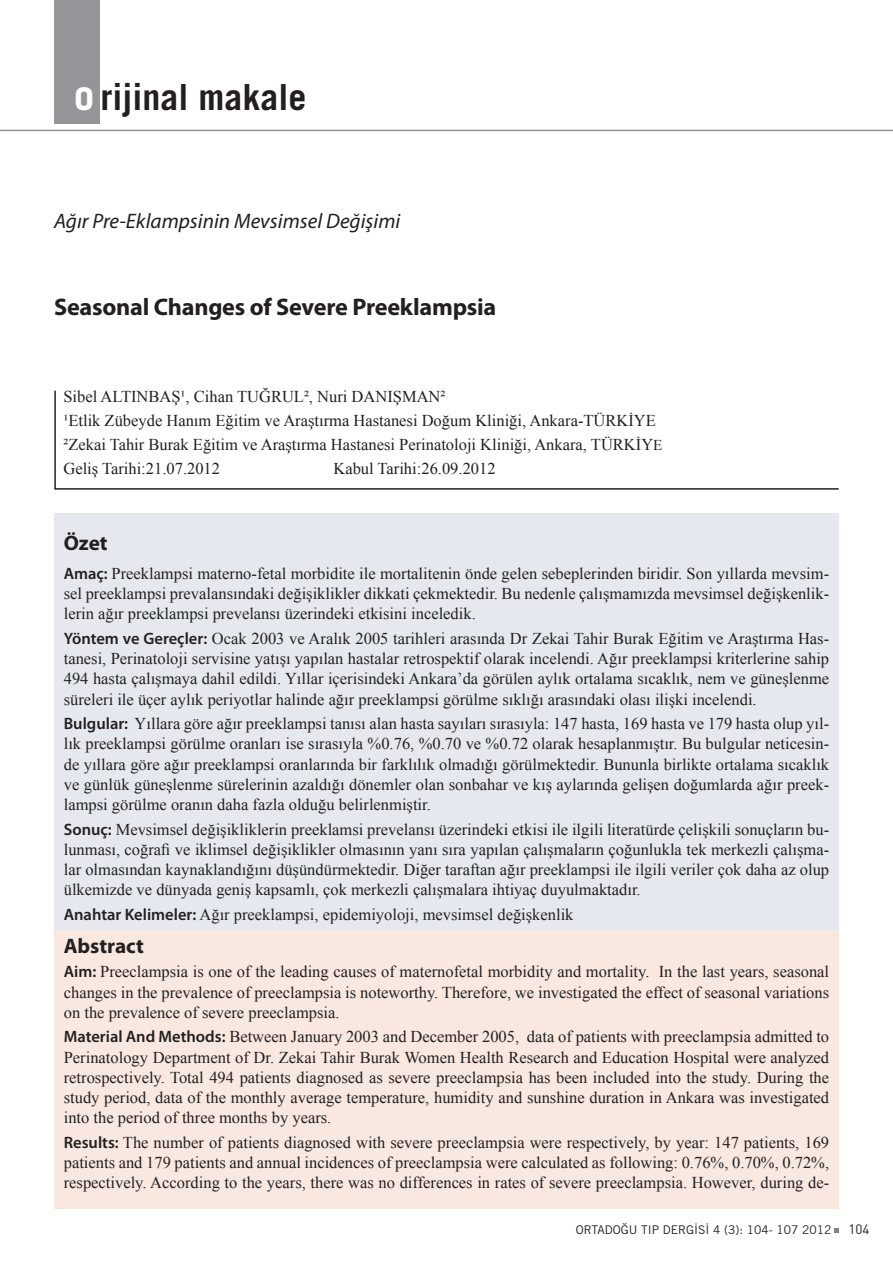
<style>
.page{position:relative;width:893px;height:1263px;background:#fff}
.page>*{position:absolute;margin:0;border:0;box-sizing:border-box;transform-origin:0 0}
.t1{font:700 36px "Trade Gothic LT Std";color:#231f20}
.t2{font:700 24px "Myriad Pro";letter-spacing:-.01em;color:#231f20}
.t3{font:italic 21px "Myriad Pro";color:#231f20}
.t4{font:700 21px "Myriad Pro";color:#231f20}
.t5{font:16.5px/20.2px "Times New Roman";color:#231f20;text-align:justify}
.t6{font:13.5px "DIN Pro";color:#231f20}
.t7{font:12px "Trade Gothic LT Std";color:#231f20}
.s1{font-size:41.4px;color:#fff}
.s2{font-size:15px}
.s3{font-family:"Myriad Pro";font-weight:600}
</style>
<div class="page">
<div style="left:55px;top:0;width:45px;height:124px;background:#939598"></div>
<svg style="left:54px;top:390px;width:785px;height:100px"></svg>
<div style="left:54px;top:513px;width:785px;height:417px;background:#e5e9ef"></div>
<div style="left:54px;top:930px;width:785px;height:279px;background:#f8e8e0"></div>
<hr style="left:0;top:130px;width:893px;height:1px;background:#939598">
<svg style="left:835px;top:1228px;width:4px;height:4px"></svg>
<h1 class="t1" style="left:74px;top:75px;width:234px"><span class="s1">o</span> rijinal makale</h1>
<p class="t3" style="left:54px;top:208px;width:348px">Ağır Pre-Eklampsinin Mevsimsel Değişimi</p>
<h2 class="t2" style="left:54px;top:291px;width:444px">Seasonal Changes of Severe Preeklampsia</h2>
<p class="t5" style="left:63px;top:384px;width:600px;line-height:24px;text-align:left">Sibel ALTINBAŞ¹, Cihan TUĞRUL², Nuri DANIŞMAN²<br>¹Etlik Zübeyde Hanım Eğitim ve Araştırma Hastanesi Doğum Kliniği, Ankara-TÜRKİYE ²Zekai Tahir Burak Eğitim ve Araştırma Hastanesi Perinatoloji Kliniği, Ankara, TÜRKİY<span class="s2">E </span>Geliş Tarihi:21.07.2012</p>
<p class="t5" style="left:333px;top:458px;width:164px">Kabul Tarihi:26.09.2012</p>
<p class="t4" style="left:64px;top:529px;width:45px">Özet</p>
<p class="t5" style="left:64px;top:563px;width:767px"><span class="s3">Amaç:</span> Preeklampsi materno-fetal morbidite ile mortalitenin önde gelen sebeplerinden biridir. Son yıllarda mevsim&shy;sel preeklampsi prevalansındaki değişiklikler dikkati çekmektedir. Bu nedenle çalışmamızda mevsimsel değişkenlik&shy;lerin ağır preeklampsi prevelansı üzerindeki etkisini inceledik.</p>
<p class="t5" style="left:64px;top:628px;width:767px"><span class="s3">Yöntem ve Gereçler:</span> Ocak 2003 ve Aralık 2005 tarihleri arasında Dr Zekai Tahir Burak Eğitim ve Araştırma Has&shy;tanesi, Perinatoloji servisine yatışı yapılan hastalar retrospektif olarak incelendi. Ağır preeklampsi kriterlerine sahip 494 hasta çalışmaya dahil edildi. Yıllar içerisindeki Ankara’da görülen aylık ortalama sıcaklık, nem ve güneşlenme süreleri ile üçer aylık periyotlar halinde ağır preeklampsi görülme sıklığı arasındaki olası ilişki incelendi.</p>
<p class="t5" style="left:64px;top:713px;width:767px"><span class="s3">Bulgular:</span> Yıllara göre ağır preeklampsi tanısı alan hasta sayıları sırasıyla: 147 hasta, 169 hasta ve 179 hasta olup yıl&shy;lık preeklampsi görülme oranları ise sırasıyla %0.76, %0.70 ve %0.72 olarak hesaplanmıştır. Bu bulgular neticesin&shy;de yıllara göre ağır preeklampsi oranlarında bir farklılık olmadığı görülmektedir. Bununla birlikte ortalama sıcaklık ve günlük güneşlenme sürelerinin azaldığı dönemler olan sonbahar ve kış aylarında gelişen doğumlarda ağır preek&shy;lampsi görülme oranın daha fazla olduğu belirlenmiştir.</p>
<p class="t5" style="left:64px;top:819px;width:767px"><span class="s3">Sonuç:</span> Mevsimsel değişikliklerin preeklamsi prevelansı üzerindeki etkisi ile ilgili literatürde çelişkili sonuçların bu&shy;lunması, coğrafi ve iklimsel değişiklikler olmasının yanı sıra yapılan çalışmaların çoğunlukla tek merkezli çalışma&shy;lar olmasından kaynaklandığını düşündürmektedir. Diğer taraftan ağır preeklampsi ile ilgili veriler çok daha az olup ülkemizde ve dünyada geniş kapsamlı, çok merkezli çalışmalara ihtiyaç duyulmaktadır.</p>
<p class="t5" style="left:64px;top:904px;width:511px"><span class="s3">Anahtar Kelimeler:</span> Ağır preeklampsi, epidemiyoloji, mevsimsel değişkenlik</p>
<p class="t4" style="left:64px;top:932px;width:82px">Abstract</p>
<p class="t5" style="left:64px;top:961px;width:767px"><span class="s3">Aim:</span> Preeclampsia is one of the leading causes of maternofetal morbidity and mortality. In the last years, seasonal changes in the prevalence of preeclampsia is noteworthy. Therefore, we investigated the effect of seasonal variations on the prevalence of severe preeclampsia.</p>
<p class="t5" style="left:64px;top:1026px;width:767px"><span class="s3">Material And Methods:</span> Between January 2003 and December 2005, data of patients with preeclampsia admitted to Perinatology Department of Dr. Zekai Tahir Burak Women Health Research and Education Hospital were analyzed retrospectively. Total 494 patients diagnosed as severe preeclampsia has been included into the study. During the study period, data of the monthly average temperature, humidity and sunshine duration in Ankara was investigated into the period of three months by years.</p>
<p class="t5" style="left:64px;top:1132px;width:767px"><span class="s3">Results:</span> The number of patients diagnosed with severe preeclampsia were respectively, by year: 147 patients, 169 patients and 179 patients and annual incidences of preeclampsia were calculated as following: 0.76%, 0.70%, 0.72%, respectively. According to the years, there was no differences in rates of severe preeclampsia. However, during de-</p>
<p class="t7" style="left:576px;top:1223px;width:257px">ORTADOĞU TIP DERGİSİ 4 (3): 104- 107 2012</p>
<p class="t6" style="left:848px;top:1221px;width:23px">104</p>
</div>
